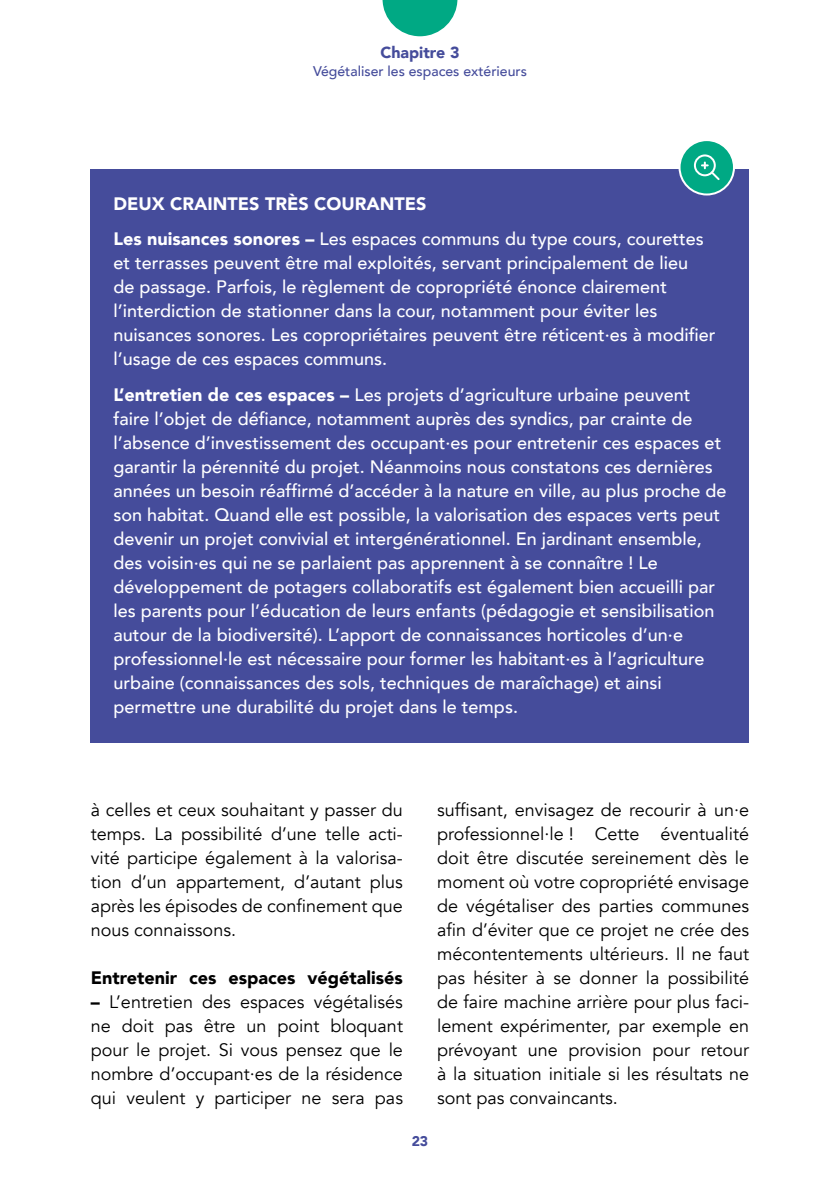
<style>
.page{position:relative;width:840px;height:1191px;background:#fff}
.page>*{position:absolute;margin:0;border:0;box-sizing:border-box;transform-origin:0 0}
.encadrés{font:500 18px/24px "Avenir";color:#fff}
.texte_courant{font:18px/24px "Avenir";color:#000;text-align:justify}
.texte_courant-2{font:900 18px "Avenir";color:#000}
.encadrés-2{font:900 18px "Avenir";color:#fff}
.t1{font:900 16px "Avenir";color:#454c9b}
.t2{font:500 14px "Avenir";color:#454c9b}
.t3{font:900 14px "Avenir";color:#454c9b}
.s1{font-weight:900}
</style>
<div class="page">
<svg style="left:382px;top:0;width:75px;height:36px"></svg>
<div style="left:91px;top:169px;width:657px;height:70px;background:#454c9b"></div>
<div style="left:91px;top:205px;width:657px;height:189px;background:#454c9b"></div>
<div style="left:91px;top:360px;width:657px;height:382px;background:#454c9b"></div>
<div style="left:679px;top:140px;width:54px;height:54px;background:#00a984;border-radius:50%"></div>
<div style="left:678px;top:139px;width:56px;height:56px;border:2px solid #fff;border-radius:50%"></div>
<div style="left:693px;top:154px;width:22px;height:22px;border:2px solid #fff;border-radius:50%"></div>
<svg style="left:701px;top:162px;width:19px;height:18px"></svg>
<p class="t1" style="left:380px;top:38px;width:81px">Chapitre 3</p>
<p class="t2" style="left:313px;top:59px;width:215px">Végétaliser les espaces extérieurs</p>
<p class="encadrés-2" style="left:113px;top:188px;width:314px">DEUX CRAINTES TRÈS COURANTES</p>
<p class="encadrés" style="left:113px;top:226px;width:603px"><span class="s1">Les nuisances sonores –</span> Les espaces communs du type cours, courettes et terrasses peuvent être mal exploités, servant principalement de lieu<br>de passage. Parfois, le règlement de copropriété énonce clairement l’interdiction de stationner dans la cour, notamment pour éviter les nuisances sonores. Les copropriétaires peuvent être réticent·es à modifier l’usage de ces espaces communs.</p>
<p class="encadrés" style="left:113px;top:381px;width:614px"><span class="s1">L’entretien de ces espaces –</span> Les projets d’agriculture urbaine peuvent faire l’objet de défiance, notamment auprès des syndics, par crainte de l’absence d’investissement des occupant·es pour entretenir ces espaces et garantir la pérennité du projet. Néanmoins nous constatons ces dernières années un besoin réaffirmé d’accéder à la nature en ville, au plus proche de son habitat. Quand elle est possible, la valorisation des espaces verts peut devenir un projet convivial et intergénérationnel. En jardinant ensemble, des voisin·es qui ne se parlaient pas apprennent à se connaître ! Le développement de potagers collaboratifs est également bien accueilli par les parents pour l’éducation de leurs enfants (pédagogie et sensibilisation autour de la biodiversité). L’apport de connaissances horticoles d’un·e professionnel·le est nécessaire pour former les habitant·es à l’agriculture urbaine (connaissances des sols, techniques de maraîchage) et ainsi permettre une durabilité du projet dans le temps.</p>
<p class="texte_courant" style="left:91px;top:798px;width:313px">à celles et ceux souhaitant y passer du temps. La possibilité d’une telle acti&shy;vité participe également à la valorisa&shy;tion d’un appartement, d’autant plus après les épisodes de confinement que nous connaissons.</p>
<p class="texte_courant-2" style="left:91px;top:962px;width:313px">Entretenir ces espaces végétalisés</p>
<p class="texte_courant" style="left:91px;top:990px;width:313px"><span class="s1">–</span> L’entretien des espaces végétalisés ne doit pas être un point bloquant pour le projet. Si vous pensez que le nombre d’occupant·es de la résidence qui veulent y participer ne sera pas</p>
<p class="texte_courant" style="left:437px;top:798px;width:313px">suffisant, envisagez de recourir à un·e professionnel·le ! Cette éventualité doit être discutée sereinement dès le moment où votre copropriété envisage de végétaliser des parties communes afin d’éviter que ce projet ne crée des mécontentements ultérieurs. Il ne faut pas hésiter à se donner la possibilité de faire machine arrière pour plus faci&shy;lement expérimenter, par exemple en prévoyant une provision pour retour à la situation initiale si les résultats ne sont pas convaincants.</p>
<p class="t3" style="left:411px;top:1129px;width:18px">23</p>
</div>
